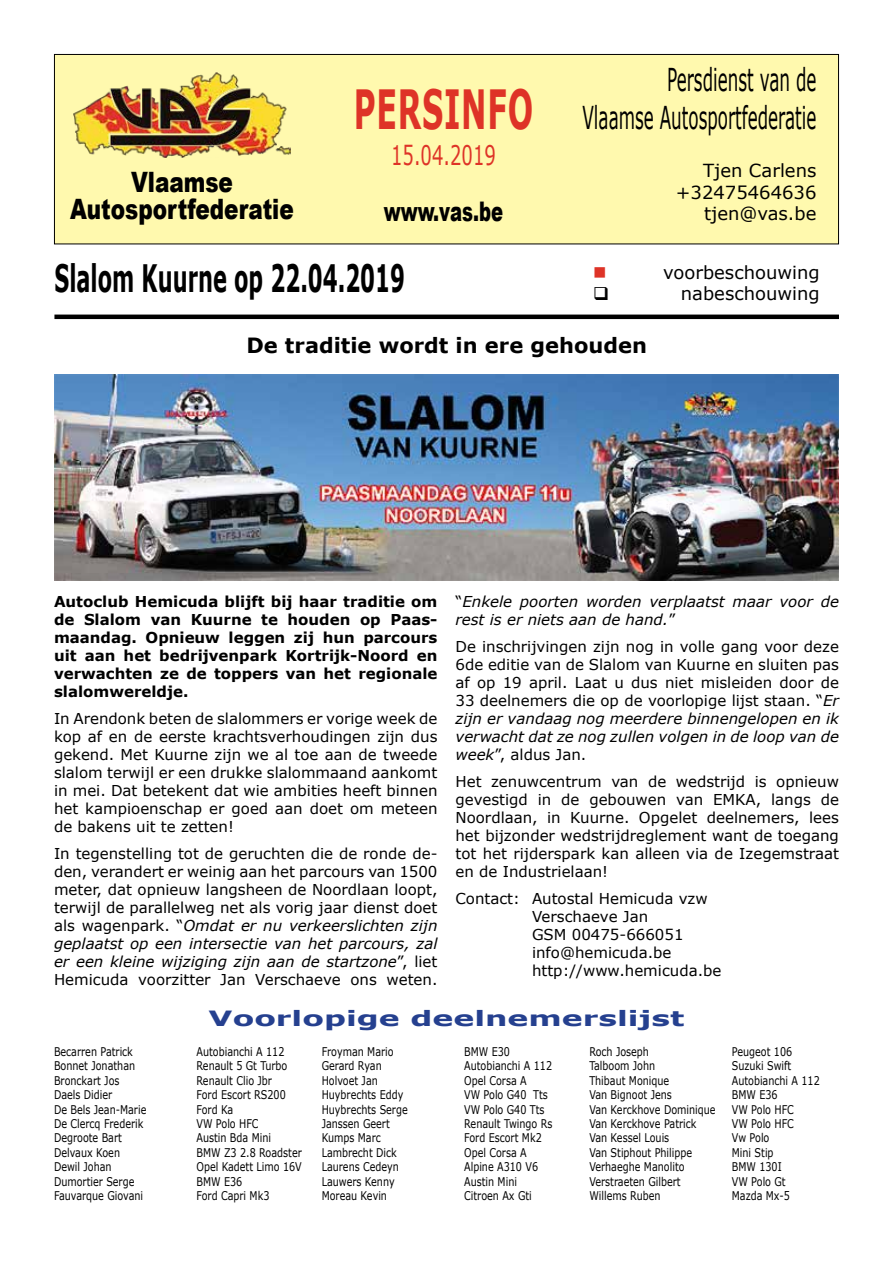
<style>
.page{position:relative;width:893px;height:1263px;background:#fff}
.page>*{position:absolute;margin:0;border:0;box-sizing:border-box;transform-origin:0 0}
.t1{font:700 54px "Verdana";letter-spacing:.025em;color:#de3327;scale:.56 1}
.t2{font:700 37.8px "Verdana";color:#000;scale:.56 1}
.t3{font:31.5px/37.8px "Verdana";color:#000;text-align:right;scale:.53 1}
.t4{font:900 28.05px/27px "Arial";color:#000;text-align:center;scale:.77 1}
.t5{font:900 27px "Arial";color:#000;scale:.67 1}
.t6{font:27px "Verdana";color:#de3327;scale:.67 1}
.t7{font:700 21px "Verdana";color:#000}
.t8{font:700 21px "Verdana";color:#25408f;scale:1.5 1}
.t9{font:18px/21.6px "Verdana";color:#000;text-align:right}
.t10{font:18px "Wingdings";color:#de3327}
.t11{font:15px/18px "Verdana";color:#000;text-align:justify}
.t12{font:700 15px/18px "Verdana";color:#000;text-align:justify}
.t13{font:italic 15px/18px "Verdana";color:#000}
.t14{font:12px "Verdana";color:#000;scale:.8 1}
.s1{font-style:italic}
.s2{font-style:normal}
</style>
<div class="page">
<div style="left:54px;top:54px;width:784px;height:190px;background:#fff9ae"></div>
<div style="left:54px;top:54px;width:785px;height:190px;border:1px solid #000"></div>
<img style="left:73px;top:73px;width:218px;height:85px">
<hr style="left:54px;top:315px;width:785px;height:4px;background:#000">
<img style="left:54px;top:374px;width:785px;height:206px">
<h3 class="t4" style="left:70px;top:168px;width:292px">Vlaamse<br>Autosportfederatie</h3>
<h1 class="t1" style="left:354px;top:75px;width:322px">PERSINFO</h1>
<h3 class="t6" style="left:391px;top:136px;width:158px">15.04.2019</h3>
<h3 class="t5" style="left:384px;top:192px;width:180px">www.vas.be</h3>
<h3 class="t3" style="left:582px;top:61px;width:443px">Persdienst van de<br>Vlaamse Autosportfederatie</h3>
<p class="t9" style="left:676px;top:160px;width:142px">Tjen Carlens +32475464636 tjen@vas.be</p>
<h2 class="t2" style="left:54px;top:255px;width:628px">Slalom Kuurne op 22.04.2019</h2>
<p class="t10" style="left:593px;top:262px;width:15px">■</p>
<p class="t9" style="left:663px;top:261px;width:158px">voorbeschouwing</p>
<p class="t9" style="left:681px;top:283px;width:140px">nabeschouwing</p>
<h3 class="t7" style="left:246px;top:332px;width:402px">De traditie wordt in ere gehouden</h3>
<p class="t12" style="left:54px;top:592px;width:385px">Autoclub Hemicuda blijft bij haar traditie om de Slalom van Kuurne te houden op Paas&shy;maandag. Opnieuw leggen zij hun parcours uit aan het bedrijvenpark Kortrijk-Noord en verwachten ze de toppers van het regionale slalomwereldje.</p>
<p class="t11" style="left:54px;top:709px;width:385px">In Arendonk beten de slalommers er vorige week de kop af en de eerste krachtsverhoudingen zijn dus gekend. Met Kuurne zijn we al toe aan de tweede slalom terwijl er een drukke slalommaand aankomt in mei. Dat betekent dat wie ambities heeft binnen het kampioenschap er goed aan doet om meteen de bakens uit te zetten!</p>
<p class="t11" style="left:54px;top:844px;width:385px">In tegenstelling tot de geruchten die de ronde de&shy;den, verandert er weinig aan het parcours van 1500 meter, dat opnieuw langsheen de Noordlaan loopt, terwijl de parallelweg net als vorig jaar dienst doet als wagenpark. “<span class="s1">Omdat er nu verkeerslichten zijn geplaatst op een intersectie van het parcours, zal er een kleine wijziging zijn aan de startzone</span>”, liet Hemicuda voorzitter Jan Verschaeve ons weten.</p>
<p class="t13" style="left:455px;top:592px;width:385px"><span class="s2">“</span>Enkele poorten worden verplaatst maar voor de rest is er niets aan de hand.<span class="s2">”</span></p>
<p class="t11" style="left:455px;top:637px;width:385px">De inschrijvingen zijn nog in volle gang voor deze 6de editie van de Slalom van Kuurne en sluiten pas af op 19 april. Laat u dus niet misleiden door de 33 deelnemers die op de voorlopige lijst staan. “<span class="s1">Er zijn er vandaag nog meerdere binnengelopen en ik verwacht dat ze nog zullen volgen in de loop van de week</span>”, aldus Jan.</p>
<p class="t11" style="left:455px;top:772px;width:385px">Het zenuwcentrum van de wedstrijd is opnieuw gevestigd in de gebouwen van EMKA, langs de Noordlaan, in Kuurne. Opgelet deelnemers, lees het bijzonder wedstrijdreglement want de toegang tot het rijderspark kan alleen via de Izegemstraat en de Industrielaan!</p>
<p class="t11" style="left:532px;top:889px;width:191px;text-align:left;text-indent:-76px">Contact: Autostal Hemicuda vzw<br>Verschaeve Jan<br>GSM 00475-666051 info@hemicuda.be http://www.hemicuda.be</p>
<h3 class="t8" style="left:209px;top:1005px;width:319px">Voorlopige deelnemerslijst</h3>
<p class="t14" style="left:54px;top:1043px;width:100px">Becarren Patrick</p>
<p class="t14" style="left:197px;top:1043px;width:112px">Autobianchi A 112</p>
<p class="t14" style="left:54px;top:1058px;width:103px">Bonnet Jonathan</p>
<p class="t14" style="left:197px;top:1058px;width:115px">Renault 5 Gt Turbo</p>
<p class="t14" style="left:54px;top:1072px;width:83px">Bronckart Jos</p>
<p class="t14" style="left:197px;top:1072px;width:96px">Renault Clio Jbr</p>
<p class="t14" style="left:54px;top:1086px;width:74px">Daels Didier</p>
<p class="t14" style="left:197px;top:1086px;width:113px">Ford Escort RS200</p>
<p class="t14" style="left:54px;top:1101px;width:117px">De Bels Jean-Marie</p>
<p class="t14" style="left:197px;top:1101px;width:47px">Ford Ka</p>
<p class="t14" style="left:54px;top:1115px;width:113px">De Clercq Frederik</p>
<p class="t14" style="left:197px;top:1115px;width:79px">VW Polo HFC</p>
<p class="t14" style="left:54px;top:1130px;width:86px">Degroote Bart</p>
<p class="t14" style="left:197px;top:1130px;width:95px">Austin Bda Mini</p>
<p class="t14" style="left:54px;top:1144px;width:84px">Delvaux Koen</p>
<p class="t14" style="left:197px;top:1144px;width:133px">BMW Z3 2.8 Roadster</p>
<p class="t14" style="left:54px;top:1158px;width:74px">Dewil Johan</p>
<p class="t14" style="left:197px;top:1158px;width:133px">Opel Kadett Limo 16V</p>
<p class="t14" style="left:54px;top:1173px;width:102px">Dumortier Serge</p>
<p class="t14" style="left:197px;top:1173px;width:59px">BMW E36</p>
<p class="t14" style="left:54px;top:1187px;width:113px">Fauvarque Giovani</p>
<p class="t14" style="left:197px;top:1187px;width:93px">Ford Capri Mk3</p>
<p class="t14" style="left:322px;top:1043px;width:92px">Froyman Mario</p>
<p class="t14" style="left:464px;top:1043px;width:59px">BMW E30</p>
<p class="t14" style="left:322px;top:1058px;width:77px">Gerard Ryan</p>
<p class="t14" style="left:464px;top:1058px;width:112px">Autobianchi A 112</p>
<p class="t14" style="left:322px;top:1072px;width:72px">Holvoet Jan</p>
<p class="t14" style="left:464px;top:1072px;width:80px">Opel Corsa A</p>
<p class="t14" style="left:322px;top:1086px;width:104px">Huybrechts Eddy</p>
<p class="t14" style="left:464px;top:1086px;width:106px">VW Polo G40 Tts</p>
<p class="t14" style="left:322px;top:1101px;width:109px">Huybrechts Serge</p>
<p class="t14" style="left:464px;top:1101px;width:102px">VW Polo G40 Tts</p>
<p class="t14" style="left:322px;top:1115px;width:87px">Janssen Geert</p>
<p class="t14" style="left:464px;top:1115px;width:112px">Renault Twingo Rs</p>
<p class="t14" style="left:322px;top:1130px;width:75px">Kumps Marc</p>
<p class="t14" style="left:464px;top:1130px;width:99px">Ford Escort Mk2</p>
<p class="t14" style="left:322px;top:1144px;width:96px">Lambrecht Dick</p>
<p class="t14" style="left:464px;top:1144px;width:80px">Opel Corsa A</p>
<p class="t14" style="left:322px;top:1158px;width:98px">Laurens Cedeyn</p>
<p class="t14" style="left:464px;top:1158px;width:94px">Alpine A310 V6</p>
<p class="t14" style="left:322px;top:1173px;width:93px">Lauwers Kenny</p>
<p class="t14" style="left:464px;top:1173px;width:68px">Austin Mini</p>
<p class="t14" style="left:322px;top:1187px;width:83px">Moreau Kevin</p>
<p class="t14" style="left:464px;top:1187px;width:86px">Citroen Ax Gti</p>
<p class="t14" style="left:589px;top:1043px;width:76px">Roch Joseph</p>
<p class="t14" style="left:732px;top:1043px;width:77px">Peugeot 106</p>
<p class="t14" style="left:589px;top:1058px;width:84px">Talboom John</p>
<p class="t14" style="left:732px;top:1058px;width:76px">Suzuki Swift</p>
<p class="t14" style="left:589px;top:1072px;width:102px">Thibaut Monique</p>
<p class="t14" style="left:732px;top:1072px;width:112px">Autobianchi A 112</p>
<p class="t14" style="left:589px;top:1086px;width:105px">Van Bignoot Jens</p>
<p class="t14" style="left:732px;top:1086px;width:59px">BMW E36</p>
<p class="t14" style="left:589px;top:1101px;width:159px">Van Kerckhove Dominique</p>
<p class="t14" style="left:732px;top:1101px;width:79px">VW Polo HFC</p>
<p class="t14" style="left:589px;top:1115px;width:135px">Van Kerckhove Patrick</p>
<p class="t14" style="left:732px;top:1115px;width:79px">VW Polo HFC</p>
<p class="t14" style="left:589px;top:1130px;width:101px">Van Kessel Louis</p>
<p class="t14" style="left:732px;top:1130px;width:49px">Vw Polo</p>
<p class="t14" style="left:589px;top:1144px;width:130px">Van Stiphout Philippe</p>
<p class="t14" style="left:732px;top:1144px;width:54px">Mini Stip</p>
<p class="t14" style="left:589px;top:1158px;width:121px">Verhaeghe Manolito</p>
<p class="t14" style="left:732px;top:1158px;width:64px">BMW 130I</p>
<p class="t14" style="left:589px;top:1173px;width:116px">Verstraeten Gilbert</p>
<p class="t14" style="left:732px;top:1173px;width:69px">VW Polo Gt</p>
<p class="t14" style="left:589px;top:1187px;width:91px">Willems Ruben</p>
<p class="t14" style="left:732px;top:1187px;width:74px">Mazda Mx-5</p>
</div>
